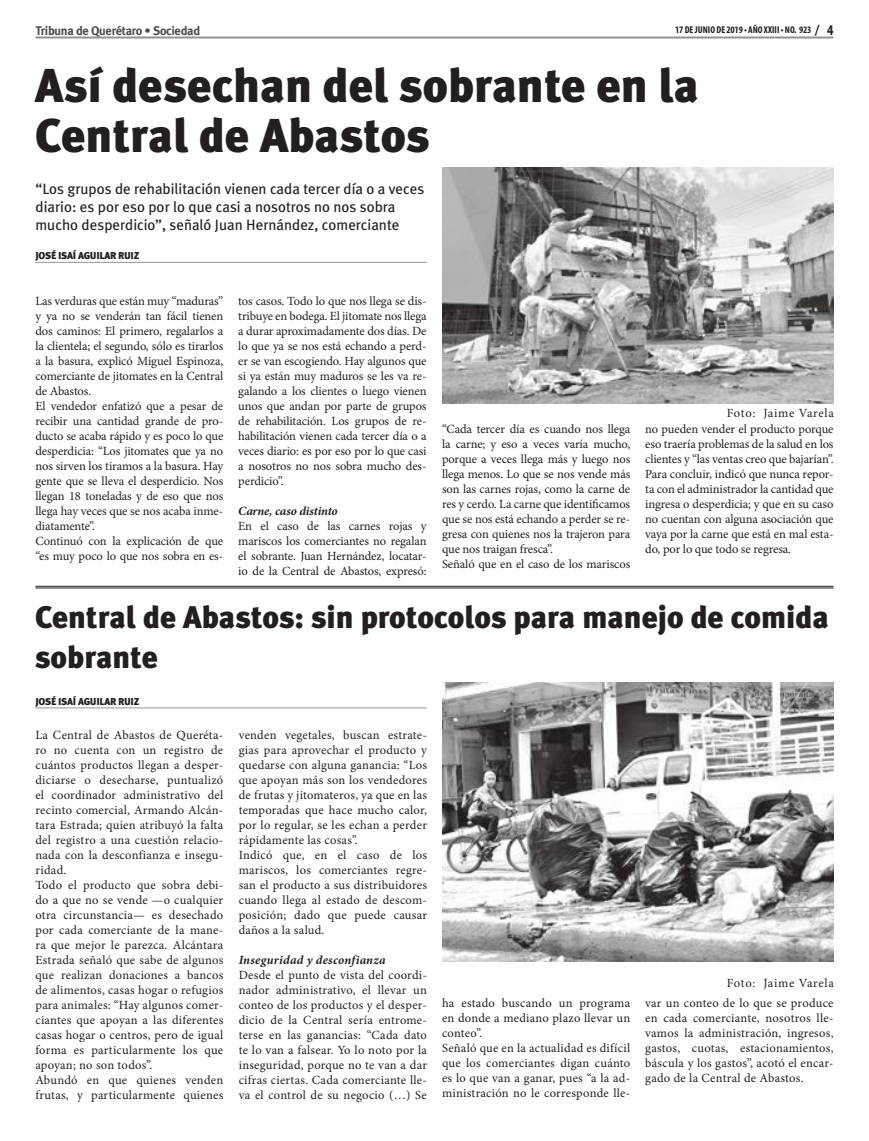
<style>
.page{position:relative;width:869px;height:1141px;background:#fff}
.page>*{position:absolute;margin:0;border:0;box-sizing:border-box;transform-origin:0 0}
.t1{font:900 47.5px/50px "Meta Plus";color:#241f1f}
.t2{font:900 31.25px/40px "Meta Plus";color:#241f1f}
.t3{font:15px/18px "Meta Plus";color:#241f1f}
.t4{font:12.5px/15px "Minion Pro";letter-spacing:.01em;color:#241f1f;text-align:justify}
.t5{font:12.5px/15px "Minion Pro";letter-spacing:-.01em;color:#241f1f}
.t6{font:12.5px "Minion Pro";letter-spacing:.05em;color:#241f1f}
.t7{font:700 12.5px "Meta Plus";letter-spacing:-.025em;color:#4e4b4c}
.t8{font:italic 700 12.5px "Minion Pro";letter-spacing:.015em;color:#241f1f}
.t9{font:italic 700 12.5px "Minion Pro";letter-spacing:-.015em;color:#241f1f}
.t10{font:900 10px "Meta Plus Lining";letter-spacing:-.03em;color:#241f1f}
.t11{font:700 condensed 9.88px "Myriad Pro";color:#241f1f}
.s1{font-size:15px}
.s2{font-size:14.88px}
</style>
<div class="page">
<hr style="left:35px;top:586px;width:798px;height:1px;background:#241f1f">
<hr style="left:35px;top:588px;width:798px;height:1px;background:#241f1f">
<hr style="left:35px;top:262px;width:392px;height:1px;background:#969698">
<hr style="left:35px;top:707px;width:392px;height:1px;background:#969698">
<hr style="left:35px;top:37px;width:798px;height:1px;background:#7d7c7e">
<hr style="left:35px;top:38px;width:798px;height:1px;background:#7d7c7e">
<img style="left:442px;top:168px;width:391px;height:236px">
<img style="left:442px;top:682px;width:391px;height:279px">
<p class="t7" style="left:35px;top:24px;width:166px">Tribuna de Querétaro • Sociedad</p>
<p class="t11" style="left:675px;top:24px;width:159px">17 DE JUNIO DE 2019 • AÑO XXIII • NO. 923 <span class="s1">/</span> <span class="s2">4</span></p>
<h1 class="t1" style="left:35px;top:61px;width:665px">Así desechan del sobrante en la<br>Central de Abastos</h1>
<p class="t3" style="left:35px;top:179px;width:390px">“Los grupos de rehabilitación vienen cada tercer día o a veces diario: es por eso por lo que casi a nosotros no nos sobra mucho desperdicio”, señaló Juan Hernández, comerciante</p>
<p class="t10" style="left:35px;top:250px;width:105px">JOSÉ ISAÍ AGUILAR RUIZ</p>
<p class="t5" style="left:35px;top:294px;width:189px">Las verduras que están muy “maduras” y ya no se venderán tan fácil tienen dos caminos: El primero, regalarlos a la clientela; el segundo, sólo es tirarlos a la basura, explicó Miguel Espinoza, comerciante de jitomates en la Central de Abastos.<br>El vendedor enfatizó que a pesar de recibir una cantidad grande de pro&shy;ducto se acaba rápido y es poco lo que desperdicia: “Los jitomates que ya no nos sirven los tiramos a la basura. Hay gente que se lleva el desperdicio. Nos llegan 18 toneladas y de eso que nos llega hay veces que se nos acaba inme&shy;diatamente”.<br>Continuó con la explicación de que “es muy poco lo que nos sobra en es-</p>
<p class="t4" style="left:238px;top:294px;width:190px">tos casos. Todo lo que nos llega se dis&shy;tribuye en bodega. El jitomate nos llega a durar aproximadamente dos días. De lo que ya se nos está echando a perd&shy;er se van escogiendo. Hay algunos que si ya están muy maduros se les va re&shy;galando a los clientes o luego vienen unos que andan por parte de grupos de rehabilitación. Los grupos de re&shy;habilitación vienen cada tercer día o a veces diario: es por eso por lo que casi a nosotros no nos sobra mucho des&shy;perdicio”.</p>
<p class="t9" style="left:238px;top:502px;width:101px">Carne, caso distinto</p>
<p class="t4" style="left:238px;top:519px;width:190px">En el caso de las carnes rojas y mariscos los comerciantes no regalan el sobrante. Juan Hernández, locatar&shy;io de la Central de Abastos, expresó:</p>
<p class="t5" style="left:442px;top:421px;width:190px">“Cada tercer día es cuando nos llega la carne; y eso a veces varía mucho, porque a veces llega más y luego nos llega menos. Lo que se nos vende más son las carnes rojas, como la carne de res y cerdo. La carne que identificamos que se nos está echando a perder se re&shy;gresa con quienes nos la trajeron para que nos traigan fresca”.<br>Señaló que en el caso de los mariscos</p>
<p class="t6" style="left:726px;top:404px;width:108px">Foto: Jaime Varela</p>
<p class="t4" style="left:645px;top:421px;width:190px">no pueden vender el producto porque eso traería problemas de la salud en los clientes y “las ventas creo que bajarían”.<br>Para concluir, indicó que nunca repor&shy;ta con el administrador la cantidad que ingresa o desperdicia; y que en su caso no cuentan con alguna asociación que vaya por la carne que está en mal esta&shy;do, por lo que todo se regresa.</p>
<h2 class="t2" style="left:35px;top:597px;width:795px">Central de Abastos: sin protocolos para manejo de comida sobrante</h2>
<p class="t10" style="left:35px;top:695px;width:105px">JOSÉ ISAÍ AGUILAR RUIZ</p>
<p class="t4" style="left:35px;top:728px;width:189px;text-align:left">La Central de Abastos de Queréta&shy;ro no cuenta con un registro de cuántos productos llegan a desper&shy;diciarse o desecharse, puntualizó el coordinador administrativo del recinto comercial, Armando Alcán&shy;tara Estrada; quien atribuyó la falta del registro a una cuestión relacio&shy;nada con la desconfianza e insegu&shy;ridad.<br>Todo el producto que sobra debi&shy;do a que no se vende —o cualquier otra circunstancia— es desechado por cada comerciante de la mane&shy;ra que mejor le parezca. Alcántara<br>Estrada señaló que sabe de algunos que realizan donaciones a bancos de alimentos, casas hogar o refugios para animales: “Hay algunos comer&shy;ciantes que apoyan a las diferentes casas hogar o centros, pero de igual forma es particularmente los que apoyan; no son todos”.<br>Abundó en que quienes venden frutas, y particularmente quienes</p>
<p class="t4" style="left:238px;top:728px;width:190px;text-align:left">venden vegetales, buscan estrate&shy;gias para aprovechar el producto y quedarse con alguna ganancia: “Los que apoyan más son los vendedores de frutas y jitomateros, ya que en las temporadas que hace mucho calor, por lo regular, se les echan a perder rápidamente las cosas”.<br>Indicó que, en el caso de los mariscos, los comerciantes regre&shy;san el producto a sus distribuidores cuando llega al estado de descom&shy;posición; dado que puede causar daños a la salud.</p>
<p class="t8" style="left:238px;top:951px;width:148px">Inseguridad y desconfianza</p>
<p class="t4" style="left:238px;top:968px;width:190px">Desde el punto de vista del coordi&shy;nador administrativo, el llevar un conteo de los productos y el desper&shy;dicio de la Central sería entrome&shy;terse en las ganancias: “Cada dato te lo van a falsear. Yo lo noto por la inseguridad, porque no te van a dar cifras ciertas. Cada comerciante lle&shy;va el control de su negocio (…) Se</p>
<p class="t6" style="left:726px;top:974px;width:108px">Foto: Jaime Varela</p>
<p class="t4" style="left:442px;top:995px;width:190px;text-align:left">ha estado buscando un programa en donde a mediano plazo llevar un conteo”.<br>Señaló que en la actualidad es difícil que los comerciantes digan cuánto es lo que van a ganar, pues “a la ad&shy;ministración no le corresponde lle-</p>
<p class="t4" style="left:645px;top:995px;width:190px">var un conteo de lo que se produce en cada comerciante, nosotros lle&shy;vamos la administración, ingresos, gastos, cuotas, estacionamientos, báscula y los gastos”, acotó el encar&shy;gado de la Central de Abastos.</p>
</div>
